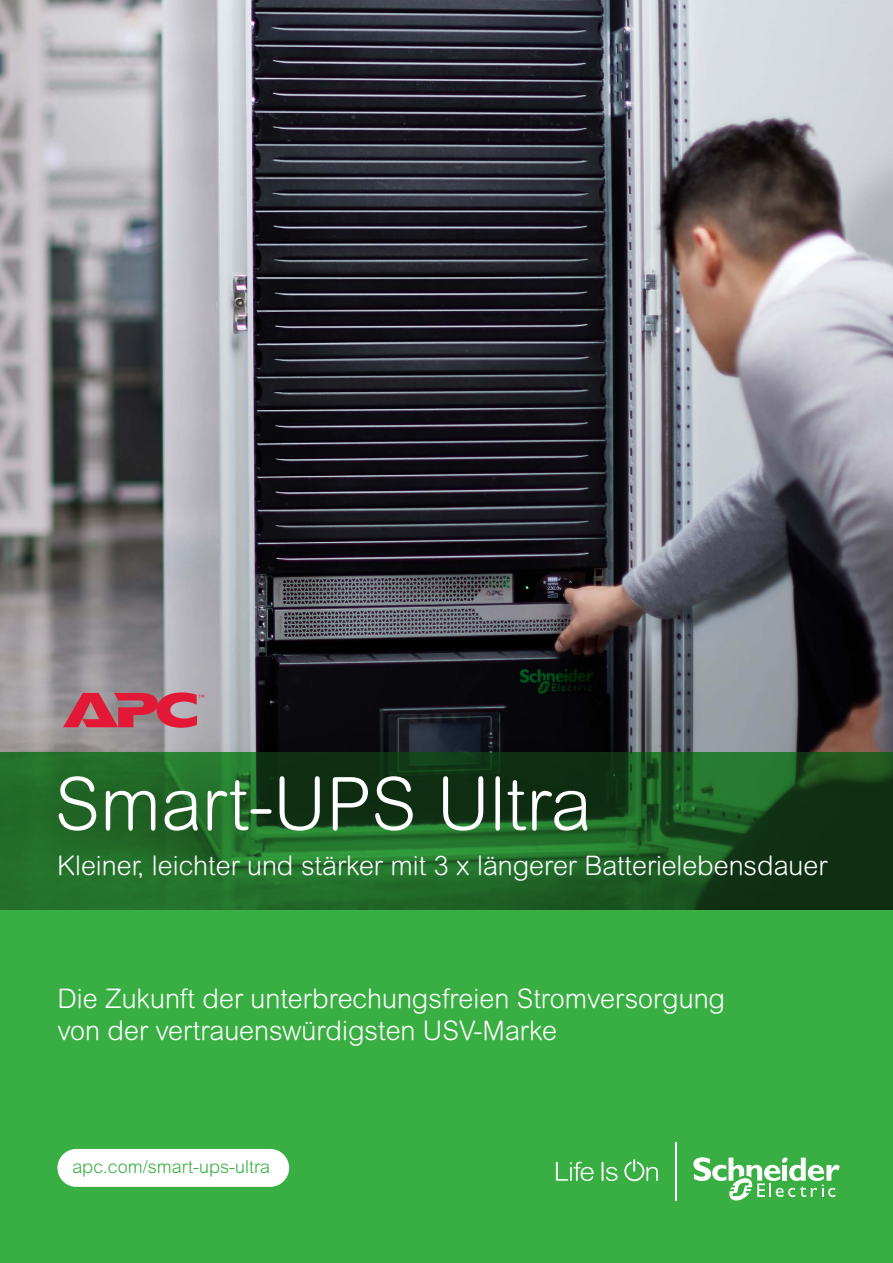
<style>
.page{position:relative;width:893px;height:1263px;background:#fff}
.page>*{position:absolute;margin:0;border:0;box-sizing:border-box;transform-origin:0 0}
.t1{font:300 73.5px "Arial Rounded MT Pro";color:#fff}
.t2{font:300 27px/32.4px "Arial Rounded MT Pro";color:#fff}
.t3{font:300 18px "Arial Rounded MT Pro";color:#39af43}
</style>
<div class="page">
<img style="left:0;top:0;width:893px;height:753px">
<div style="left:0;top:913px;width:893px;height:350px;background:#39af43"></div>
<svg style="left:63px;top:692px;width:141px;height:31px;background:#c15466"></svg>
<svg style="left:0;top:753px;width:893px;height:160px;background:#1b5621"></svg>
<svg style="left:556px;top:1162px;width:38px;height:19px"></svg>
<svg style="left:602px;top:1162px;width:16px;height:19px"></svg>
<svg style="left:624px;top:1159px;width:34px;height:22px"></svg>
<svg style="left:693px;top:1157px;width:147px;height:44px"></svg>
<hr style="left:675px;top:1142px;width:1px;height:59px;background:#fff">
<div style="left:8px;top:723px;width:632px;height:161px;background:#000;opacity:.5"></div>
<div style="left:57px;top:1149px;width:232px;height:38px;background:#fff;border-radius:19px"></div>
<h1 class="t1" style="left:55px;top:761px;width:538px">Smart-UPS Ultra</h1>
<p class="t2" style="left:57px;top:851px;width:772px">Kleiner, leichter und stärker mit 3 x längerer Batterielebensdauer</p>
<p class="t2" style="left:57px;top:983px;width:669px">Die Zukunft der unterbrechungsfreien Stromversorgung von der vertrauenswürdigsten USV-Marke</p>
<p class="t3" style="left:72px;top:1156px;width:199px">apc.com/smart-ups-ultra</p>
</div>
